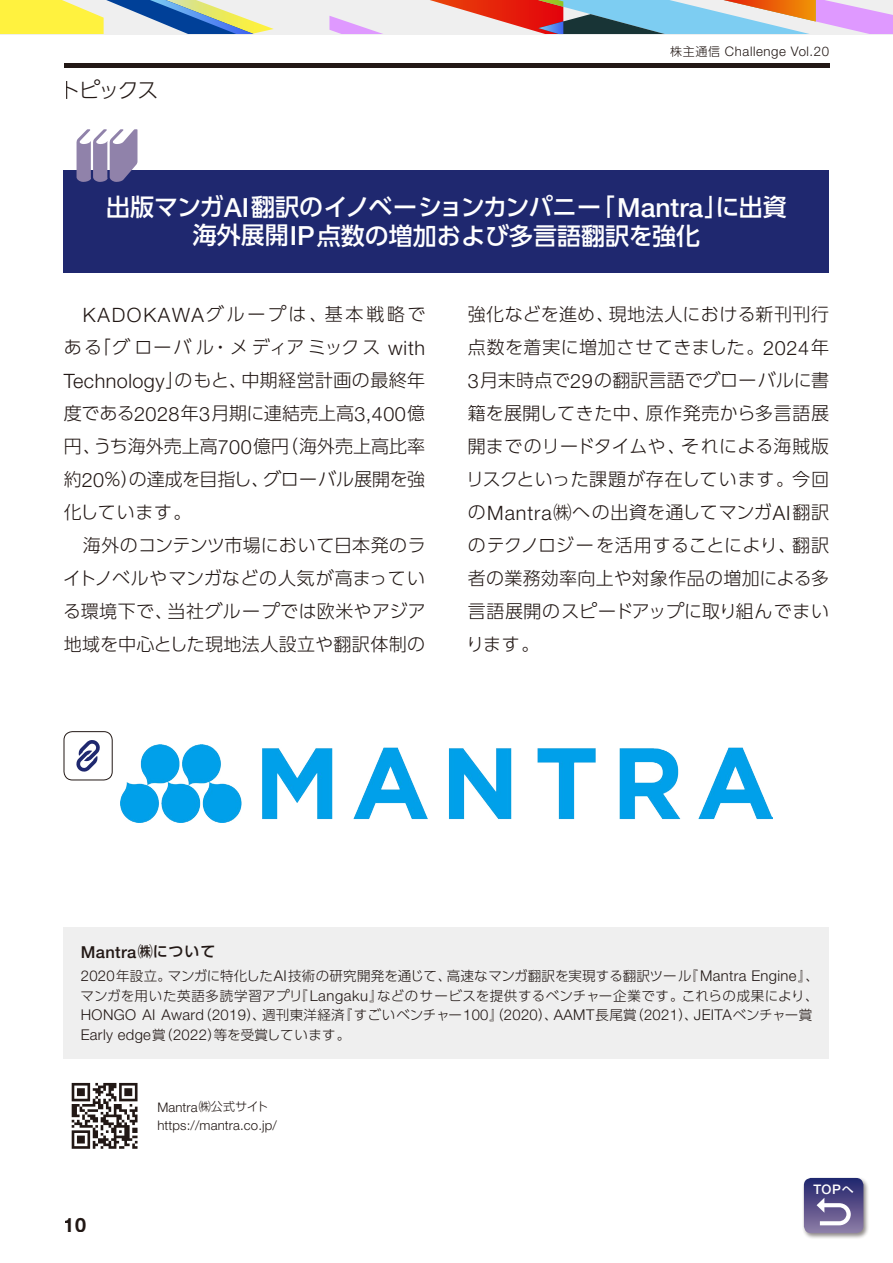
<style>
.page{position:relative;width:893px;height:1263px;background:#fff}
.page>*{position:absolute;margin:0;border:0;box-sizing:border-box;transform-origin:0 0}
.t1{font:500 24px/28.5px "UD Shin Go Pro";color:#fff;text-align:center}
.t2{font:300 21px "UD Shin Go Pro";letter-spacing:-.075em;color:#221815}
.t3{font:700 19.8px "Helvetica Neue";color:#221815}
.t4{font:300 18px/33px "UD Shin Go Pro";letter-spacing:.005em;color:#221815;text-align:justify}
.t5{font:500 16.5px "Helvetica Neue";letter-spacing:.025em;color:#221815}
.t6{font:300 14.85px/19.5px "Helvetica Neue";letter-spacing:.025em;color:#221815}
.t7{font:300 13.5px/19.5px "UD Shin Go Pro";letter-spacing:.025em;color:#221815}
.t8{font:300 13.2px/18px "Helvetica Neue";letter-spacing:.01em;color:#221815}
.t9{font:300 13.2px "Helvetica Neue";letter-spacing:.045em;color:#221815}
.t10{font:500 13.2px "Helvetica Neue";color:#fff}
.s1{font-family:"UD Shin Go Pro";font-size:12px}
.s2{font-family:"Helvetica Neue";font-size:26.4px}
.s3{font-family:"Helvetica Neue";font-size:19.8px}
.s4{font-family:"UD Shin Go Pro";font-size:15px}
.s5{font-family:"Helvetica Neue";font-size:14.85px}
.s6{font-family:"UD Shin Go Pro";font-size:13.5px}
</style>
<div class="page">
<div style="left:802px;top:1176px;width:68px;height:63px;background:#221815;opacity:.5"></div>
<svg style="left:804px;top:1178px;width:59px;height:55px;background:#676194"></svg>
<div style="left:64px;top:170px;width:765px;height:102px;background:#1f286f"></div>
<svg style="left:76px;top:129px;width:61px;height:53px"></svg>
<div style="left:0;top:0;width:893px;height:34px;background:#efefef"></div>
<svg style="left:329px;top:16px;width:54px;height:18px"></svg>
<svg style="left:0;top:0;width:274px;height:34px"></svg>
<svg style="left:430px;top:0;width:463px;height:34px"></svg>
<div style="left:64px;top:927px;width:765px;height:131px;background:#efefef"></div>
<img style="left:121px;top:744px;width:651px;height:79px">
<svg style="left:72px;top:1083px;width:66px;height:66px"></svg>
<div style="left:64px;top:731px;width:48px;height:49px;border:1px solid #221815;border-radius:9px"></div>
<svg style="left:76px;top:740px;width:24px;height:32px"></svg>
<hr style="left:64px;top:64px;width:765px;height:4px;background:#221815">
<p class="t2" style="left:60px;top:73px;width:100px">トピックス</p>
<p class="t9" style="left:670px;top:44px;width:160px"><span class="s1">株主通信</span> Challenge Vol.20</p>
<h1 class="t1" style="left:106px;top:192px;width:682px">出版マンガ<span class="s2">AI</span>翻訳のイノベーションカンパニー「<span class="s2">Mantra</span>」に出資海外展開<span class="s2">IP</span>点数の増加および多言語翻訳を強化</h1>
<p class="t4" style="left:64px;top:297px;width:363px;text-indent:19px"><span class="s3">KADOKAWA</span>グループは、基本戦略である「グローバル・メディアミックス <span class="s3">with Technology</span>」のもと、中期経営計画の最終年度である<span class="s3">2028</span>年<span class="s3">3</span>月期に連結売上高<span class="s3">3,400</span>億円、うち海外売上高<span class="s3">700</span>億円（海外売上高比率約<span class="s3">20</span>％）の達成を目指し、グローバル展開を強化しています。</p>
<p class="t4" style="left:63px;top:528px;width:364px;text-indent:20px">海外のコンテンツ市場において日本発のライトノベルやマンガなどの人気が高まっている環境下で、当社グループでは欧米やアジア地域を中心とした現地法人設立や翻訳体制の</p>
<p class="t4" style="left:466px;top:297px;width:365px">強化などを進め、現地法人における新刊刊行点数を着実に増加させてきました。<span class="s3">2024</span>年<span class="s3">3</span>月末時点で<span class="s3">29</span>の翻訳言語でグローバルに書籍を展開してきた中、原作発売から多言語展開までのリードタイムや、それによる海賊版リスクといった課題が存在しています。今回の<span class="s3">Mantra</span>㈱への出資を通してマンガ<span class="s3">AI</span>翻訳のテクノロジーを活用することにより、翻訳者の業務効率向上や対象作品の増加による多言語展開のスピードアップに取り組んでまいります。</p>
<p class="t5" style="left:81px;top:942px;width:136px">Mantra<span class="s4">㈱について</span></p>
<p class="t7" style="left:81px;top:966px;width:740px"><span class="s5">2020</span>年設立。マンガに特化した<span class="s5">AI</span>技術の研究開発を通じて、高速なマンガ翻訳を実現する翻訳ツール『<span class="s5">Mantra Engine</span>』、マンガを用いた英語多読学習アプリ『<span class="s5">Langaku</span>』などのサービスを提供するベンチャー企業です。これらの成果により、</p>
<p class="t6" style="left:81px;top:1005px;width:733px">HONGO AI Award<span class="s6">（</span>2019<span class="s6">）、週刊東洋経済『すごいベンチャー</span>100<span class="s6">』（</span>2020<span class="s6">）、</span>AAMT<span class="s6">長尾賞（</span>2021<span class="s6">）、</span>JEITA<span class="s6">ベンチャー賞<br></span>Early edge<span class="s6">賞（</span>2022<span class="s6">）等を受賞しています。</span></p>
<p class="t3" style="left:64px;top:1212px;width:24px">10</p>
<p class="t8" style="left:157px;top:1098px;width:121px">Mantra<span class="s1">㈱公式サイト</span>https://mantra.co.jp/</p>
<p class="t10" style="left:813px;top:1182px;width:42px">TOP<span class="s1">へ</span></p>
</div>
